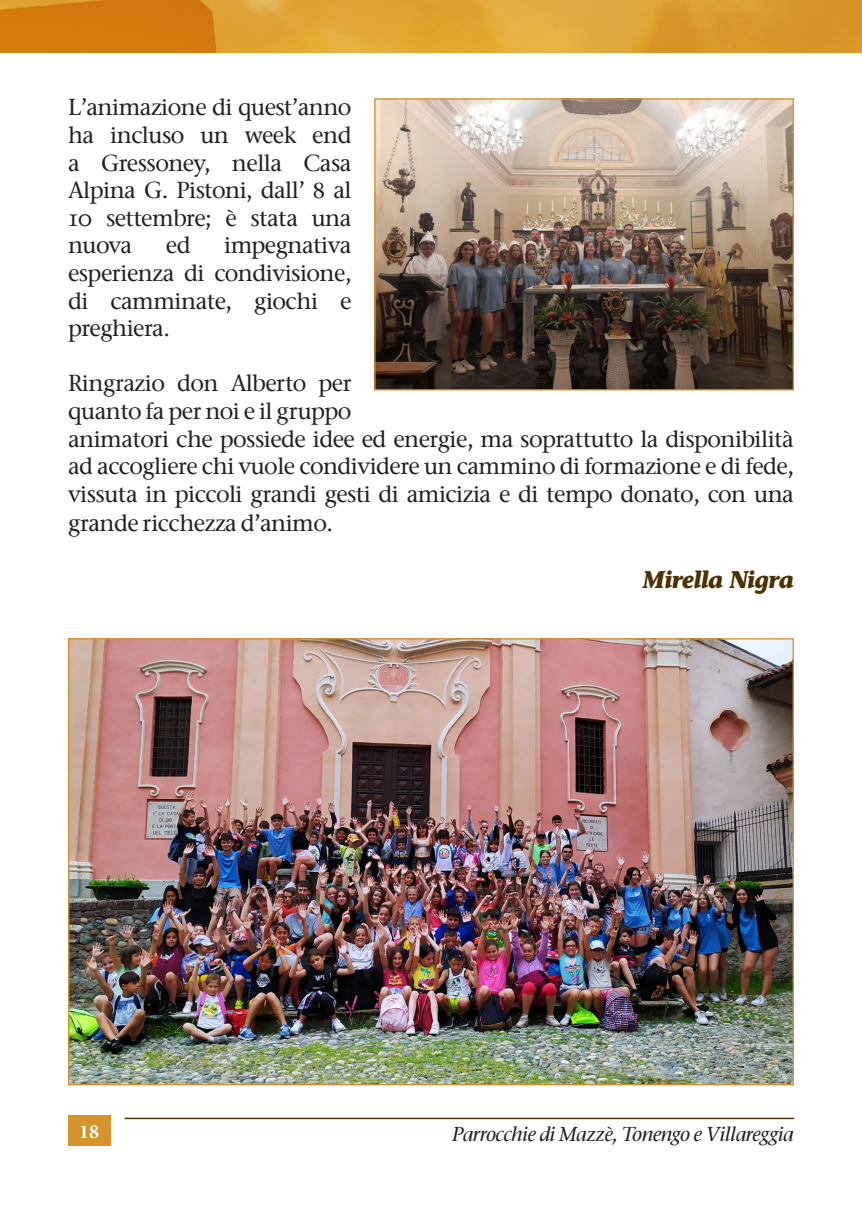
<style>
.page{position:relative;width:862px;height:1214px;background:#fff}
.page>*{position:absolute;margin:0;border:0;box-sizing:border-box;transform-origin:0 0}
.t1{font:italic 700 24px "Stone Inf OSITC";letter-spacing:-.025em;color:#4c3200}
.t2{font:500 23px/27.6px "Stone Serif OSITC";letter-spacing:-.025em;color:#231f20;text-align:justify}
.t3{font:italic 500 20px "Stone Serif ITC";letter-spacing:-.025em;color:#231f20}
.t4{font:700 20px "Minion Pro";color:#fff}
</style>
<div class="page">
<div style="left:68px;top:1115px;width:42px;height:30px;background:#d59329"></div>
<img style="left:0;top:0;width:862px;height:52px">
<hr style="left:125px;top:1117px;width:669px;height:1px;background:#4c3200">
<img style="left:70px;top:640px;width:722px;height:443px">
<img style="left:376px;top:100px;width:416px;height:288px">
<div style="left:374px;top:98px;width:420px;height:292px;border:1px solid #d59329"></div>
<p class="t2" style="left:68px;top:93px;width:285px">L’animazione di quest’anno ha incluso un week end a Gressoney, nella Casa Alpina G. Pistoni, dall’ 8 al 10 settembre; è stata una nuova</p>
<p class="t2" style="left:166px;top:231px;width:26px">ed</p>
<p class="t2" style="left:68px;top:231px;width:285px;text-indent:156px">impegnativa esperienza di condivisione, di camminate, giochi e preghiera.</p>
<p class="t2" style="left:68px;top:369px;width:727px;text-align:left">Ringrazio don Alberto per<br>quanto fa per noi e il gruppo<br>animatori che possiede idee ed energie, ma soprattutto la disponibilità ad accogliere chi vuole condividere un cammino di formazione e di fede, vissuta in piccoli grandi gesti di amicizia e di tempo donato, con una grande ricchezza d’animo.</p>
<p class="t1" style="left:643px;top:565px;width:153px">Mirella Nigra</p>
<p class="t4" style="left:79px;top:1117px;width:21px">18</p>
<p class="t3" style="left:452px;top:1121px;width:343px">Parrocchie di Mazzè, Tonengo e Villareggia</p>
</div>
